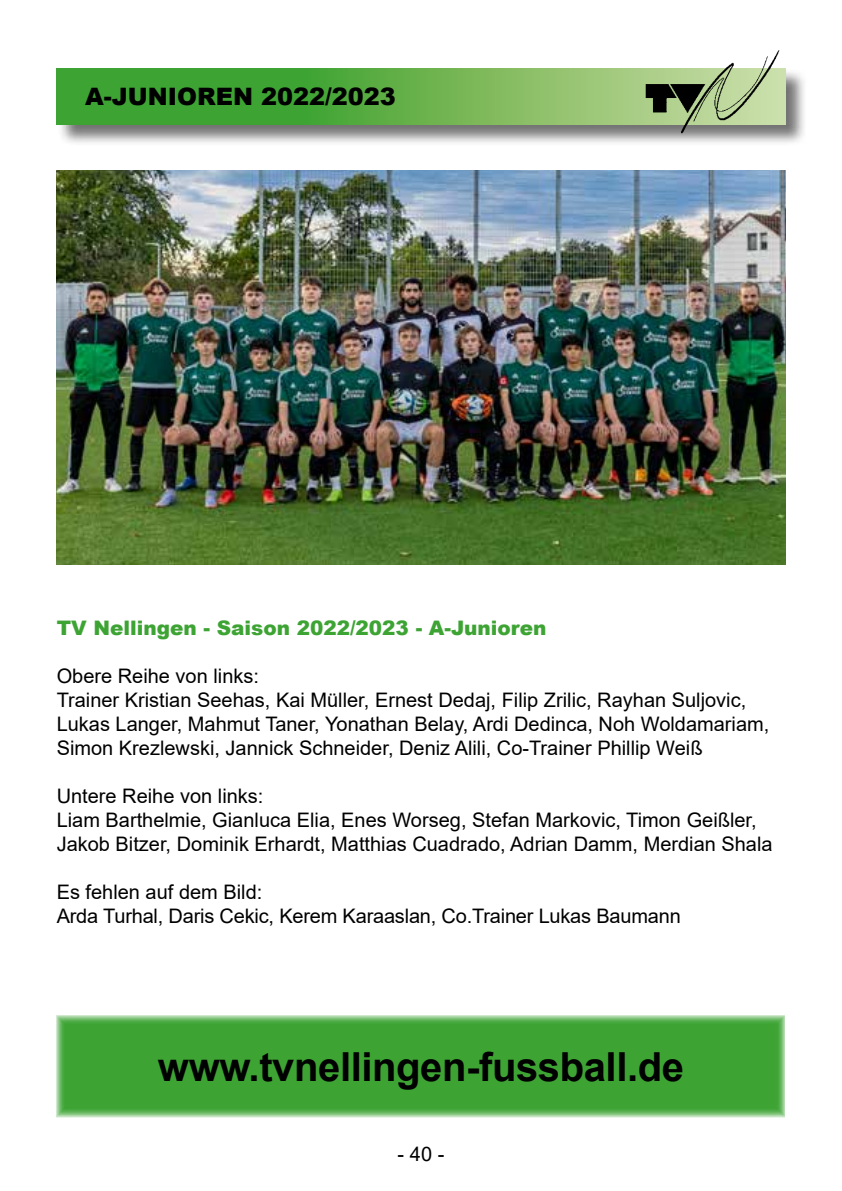
<style>
.page{position:relative;width:842px;height:1191px;background:#fff}
.page>*{position:absolute;margin:0;border:0;box-sizing:border-box;transform-origin:0 0}
.t1{font:700 40px "Arial";letter-spacing:-.01em;color:#000}
.t2{font:900 24px "Arial";color:#000}
.t3{font:20px/24px "Arial";color:#000}
.t4{font:900 20px "Arial";color:#3da434}
</style>
<div class="page">
<img style="left:57px;top:170px;width:728px;height:394px">
<div style="left:57px;top:68px;width:750px;height:79px;background:#000;opacity:.55"></div>
<svg style="left:57px;top:68px;width:581px;height:57px;background:#5eaf49"></svg>
<img style="left:638px;top:50px;width:148px;height:88px">
<div style="left:57px;top:1015px;width:728px;height:102px;background:#3da434"></div>
<p class="t2" style="left:85px;top:79px;width:312px">A-JUNIOREN 2022/2023</p>
<p class="t4" style="left:57px;top:613px;width:491px">TV Nellingen - Saison 2022/2023 - A-Junioren</p>
<p class="t3" style="left:57px;top:664px;width:714px">Obere Reihe von links:<br>Trainer Kristian Seehas, Kai Müller, Ernest Dedaj, Filip Zrilic, Rayhan Suljovic, Lukas Langer, Mahmut Taner, Yonathan Belay, Ardi Dedinca, Noh Woldamariam, Simon Krezlewski, Jannick Schneider, Deniz Alili, Co-Trainer Phillip Weiß</p>
<p class="t3" style="left:57px;top:784px;width:717px">Untere Reihe von links:<br>Liam Barthelmie, Gianluca Elia, Enes Worseg, Stefan Markovic, Timon Geißler,<br>Jakob Bitzer, Dominik Erhardt, Matthias Cuadrado, Adrian Damm, Merdian Shala</p>
<p class="t3" style="left:57px;top:880px;width:626px">Es fehlen auf dem Bild:<br>Arda Turhal, Daris Cekic, Kerem Karaaslan, Co.Trainer Lukas Baumann</p>
<h1 class="t1" style="left:158px;top:1038px;width:528px">www.tvnellingen-fussball.de</h1>
<p class="t3" style="left:398px;top:1142px;width:48px">- 40 -</p>
</div>
